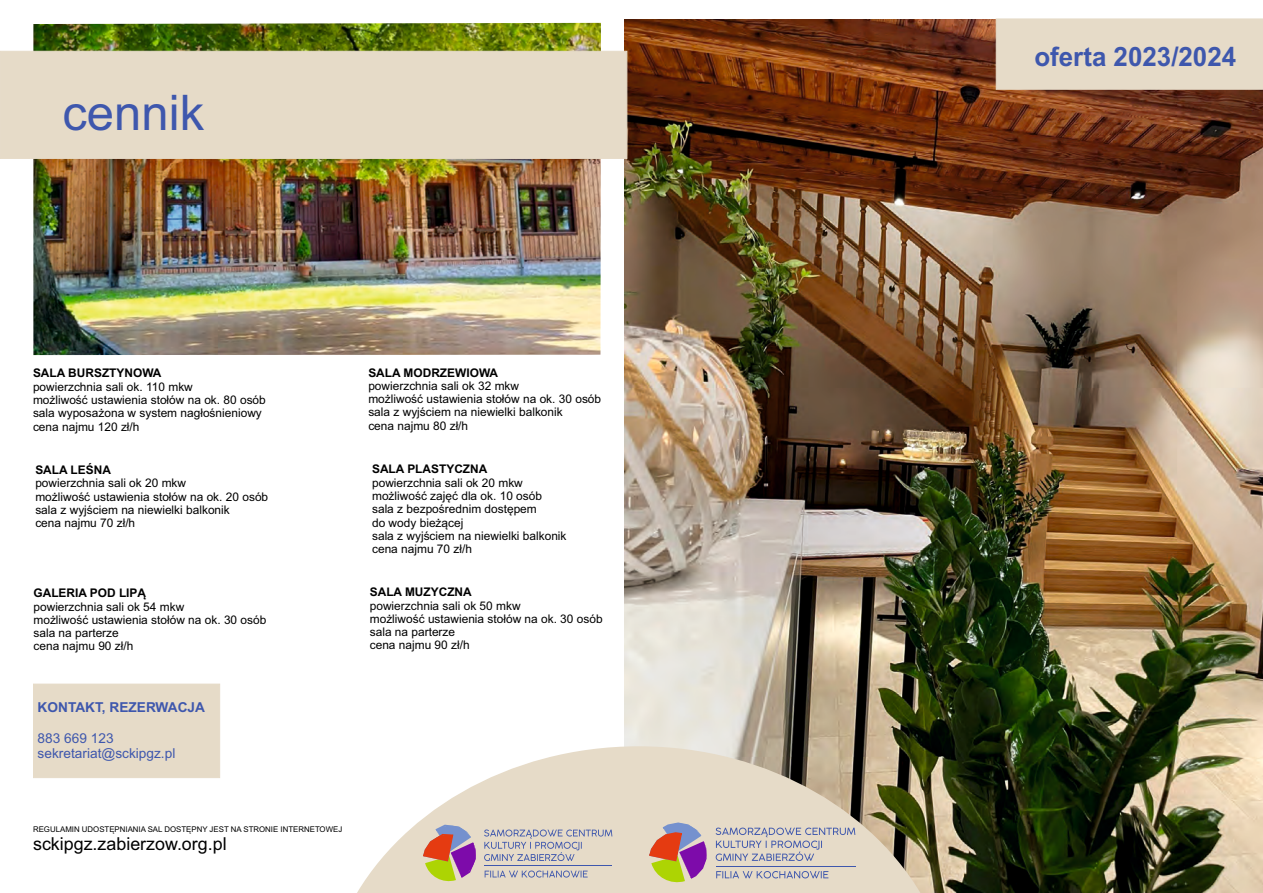
<style>
.page{position:relative;width:1263px;height:893px;background:#fff}
.page>*{position:absolute;margin:0;border:0;box-sizing:border-box;transform-origin:0 0}
.t1{font:49.05px "Arial";color:#3e57ad}
.t2{font:700 26.7px "Arial";color:#3e57ad}
.t3{font:17.85px "Arial";color:#000}
.t4{font:13.65px/15.3px "Arial";color:#3e57ad}
.t5{font:700 13.65px "Arial";color:#3e57ad}
.t6{font:11.85px/13.4px "Arial";color:#000}
.t7{font:700 11.85px "Arial";color:#000}
.t8{font:7.8px "Arial";color:#000}
</style>
<div class="page">
<img style="left:625px;top:20px;width:638px;height:873px">
<div style="left:996px;top:19px;width:267px;height:71px;background:#e6dbc8"></div>
<img style="left:33px;top:23px;width:568px;height:332px">
<div style="left:0;top:51px;width:627px;height:108px;background:#e6dbc8;border:1px solid #e6dbc8"></div>
<div style="left:33px;top:684px;width:187px;height:94px;background:#e6dbc8"></div>
<svg style="left:357px;top:746px;width:573px;height:147px;fill:#e6dbc8"></svg>
<svg style="left:643px;top:813px;width:212px;height:72px;background:#cfbfb6"></svg>
<hr style="left:716px;top:866px;width:139px;height:1px;background:#3e57ad">
<svg style="left:417px;top:816px;width:195px;height:68px;background:#cfbfb6"></svg>
<hr style="left:484px;top:865px;width:128px;height:1px;background:#3e57ad">
<h1 class="t1" style="left:62px;top:94px;width:143px">cennik</h1>
<p class="t7" style="left:33px;top:369px;width:130px">SALA BURSZTYNOWA</p>
<p class="t6" style="left:33px;top:381px;width:234px">powierzchnia sali ok. 110 mkw<br>możliwość ustawienia stołów na ok. 80 osób sala wyposażona w system nagłośnieniowy cena najmu 120 zł/h</p>
<p class="t7" style="left:35px;top:465px;width:77px">SALA LEŚNA</p>
<p class="t6" style="left:35px;top:478px;width:234px">powierzchnia sali ok 20 mkw<br>możliwość ustawienia stołów na ok. 20 osób sala z wyjściem na niewielki balkonik<br>cena najmu 70 zł/h</p>
<p class="t7" style="left:33px;top:589px;width:114px">GALERIA POD LIPĄ</p>
<p class="t6" style="left:33px;top:601px;width:234px">powierzchnia sali ok 54 mkw<br>możliwość ustawienia stołów na ok. 30 osób sala na parterze<br>cena najmu 90 zł/h</p>
<p class="t5" style="left:38px;top:702px;width:169px">KONTAKT, REZERWACJA</p>
<p class="t4" style="left:38px;top:731px;width:139px">883 669 123 sekretariat@sckipgz.pl</p>
<p class="t8" style="left:33px;top:826px;width:311px">REGULAMIN UDOSTĘPNIANIA SAL DOSTĘPNY JEST NA STRONIE INTERNETOWEJ</p>
<h3 class="t3" style="left:33px;top:837px;width:195px">sckipgz.zabierzow.org.pl</h3>
<p class="t7" style="left:368px;top:368px;width:131px">SALA MODRZEWIOWA</p>
<p class="t6" style="left:368px;top:380px;width:234px">powierzchnia sali ok 32 mkw<br>możliwość ustawienia stołów na ok. 30 osób sala z wyjściem na niewielki balkonik<br>cena najmu 80 zł/h</p>
<p class="t7" style="left:372px;top:465px;width:117px">SALA PLASTYCZNA</p>
<p class="t6" style="left:372px;top:477px;width:196px">powierzchnia sali ok 20 mkw możliwość zajęć dla ok. 10 osób sala z bezpośrednim dostępem<br>do wody bieżącej<br>sala z wyjściem na niewielki balkonik cena najmu 70 zł/h</p>
<p class="t7" style="left:370px;top:588px;width:104px">SALA MUZYCZNA</p>
<p class="t6" style="left:370px;top:600px;width:234px">powierzchnia sali ok 50 mkw<br>możliwość ustawienia stołów na ok. 30 osób sala na parterze<br>cena najmu 90 zł/h</p>
<h2 class="t2" style="left:1034px;top:46px;width:203px">oferta 2023/2024</h2>
</div>
